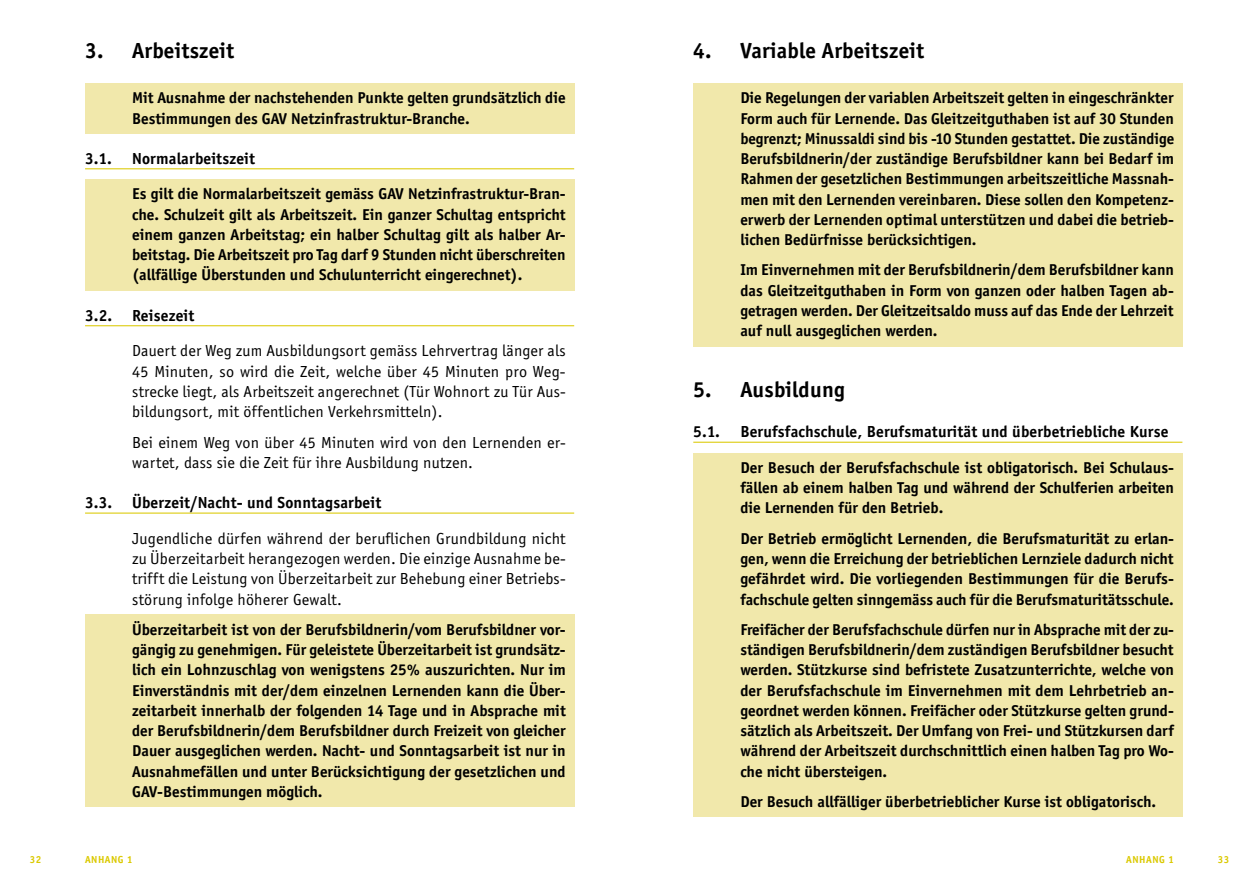
<style>
.page{position:relative;width:1259px;height:893px;background:#fff}
.page>*{position:absolute;margin:0;border:0;box-sizing:border-box;transform-origin:0 0}
.t1{font:700 22.5px "Officina Sans";letter-spacing:.01em;color:#000}
.t2{font:16.5px/20.2px "Officina Sans";letter-spacing:.01em;color:#000;text-align:justify}
.t3{font:700 16.5px "Officina Sans";letter-spacing:.01em;color:#000}
.t4{font:700 16.2px/20.2px "Officina Sans";color:#000;text-align:justify}
.t5{font:700 10.5px "Officina Sans";letter-spacing:.05em;color:#dbc900}
</style>
<div class="page">
<div style="left:693px;top:83px;width:489px;height:172px;background:#f1e8ab"></div>
<div style="left:693px;top:255px;width:489px;height:91px;background:#f1e8ab"></div>
<hr style="left:693px;top:442px;width:489px;height:1px;background:#dbc900">
<div style="left:693px;top:453px;width:489px;height:70px;background:#f1e8ab"></div>
<div style="left:693px;top:523px;width:489px;height:92px;background:#f1e8ab"></div>
<div style="left:693px;top:615px;width:489px;height:172px;background:#f1e8ab"></div>
<div style="left:693px;top:787px;width:489px;height:30px;background:#f1e8ab"></div>
<div style="left:85px;top:83px;width:489px;height:51px;background:#f1e8ab"></div>
<hr style="left:85px;top:168px;width:489px;height:1px;background:#dbc900">
<div style="left:85px;top:179px;width:489px;height:112px;background:#f1e8ab"></div>
<hr style="left:85px;top:325px;width:489px;height:1px;background:#dbc900">
<hr style="left:85px;top:513px;width:489px;height:1px;background:#dbc900">
<div style="left:85px;top:615px;width:489px;height:192px;background:#f1e8ab"></div>
<h1 class="t1" style="left:85px;top:37px;width:151px">3. Arbeitszeit</h1>
<p class="t4" style="left:132px;top:88px;width:435px">Mit Ausnahme der nachstehenden Punkte gelten grundsätzlich die<br>Bestimmungen des GAV Netzinfrastruktur-Branche.</p>
<p class="t3" style="left:85px;top:149px;width:172px">3.1. Normalarbeitszeit</p>
<p class="t4" style="left:132px;top:184px;width:435px">Es gilt die Normalarbeitszeit gemäss GAV Netzinfrastruktur-Bran&shy;che. Schulzeit gilt als Arbeitszeit. Ein ganzer Schultag entspricht einem ganzen Arbeitstag; ein halber Schultag gilt als halber Ar&shy;beitstag. Die Arbeitszeit pro Tag darf 9 Stunden nicht überschreiten (allfällige Überstunden und Schulunterricht eingerechnet).</p>
<p class="t3" style="left:85px;top:306px;width:111px">3.2. Reisezeit</p>
<p class="t2" style="left:132px;top:341px;width:435px">Dauert der Weg zum Ausbildungsort gemäss Lehrvertrag länger als 45 Minuten, so wird die Zeit, welche über 45 Minuten pro Weg&shy;strecke liegt, als Arbeitszeit angerechnet (Tür Wohnort zu Tür Aus&shy;bildungsort, mit öffentlichen Verkehrsmitteln).</p>
<p class="t2" style="left:132px;top:432px;width:435px">Bei einem Weg von über 45 Minuten wird von den Lernenden er&shy;wartet, dass sie die Zeit für ihre Ausbildung nutzen.</p>
<p class="t3" style="left:85px;top:493px;width:298px">3.3. Überzeit/Nacht- und Sonntagsarbeit</p>
<p class="t2" style="left:132px;top:528px;width:435px">Jugendliche dürfen während der beruflichen Grundbildung nicht zu Überzeitarbeit herangezogen werden. Die einzige Ausnahme be&shy;trifft die Leistung von Überzeitarbeit zur Behebung einer Betriebs&shy;störung infolge höherer Gewalt.</p>
<p class="t4" style="left:132px;top:619px;width:435px">Überzeitarbeit ist von der Berufsbildnerin/vom Berufsbildner vor&shy;gängig zu genehmigen. Für geleistete Überzeitarbeit ist grundsätz&shy;lich ein Lohnzuschlag von wenigstens 25% auszurichten. Nur im Einverständnis mit der/dem einzelnen Lernenden kann die Über&shy;zeitarbeit innerhalb der folgenden 14 Tage und in Absprache mit der Berufsbildnerin/dem Berufsbildner durch Freizeit von gleicher Dauer ausgeglichen werden. Nacht- und Sonntagsarbeit ist nur in Ausnahmefällen und unter Berücksichtigung der gesetzlichen und GAV-Bestimmungen möglich.</p>
<h1 class="t1" style="left:693px;top:37px;width:232px">4. Variable Arbeitszeit</h1>
<p class="t4" style="left:740px;top:88px;width:435px">Die Regelungen der variablen Arbeitszeit gelten in eingeschränkter Form auch für Lernende. Das Gleitzeitguthaben ist auf 30 Stunden begrenzt; Minussaldi sind bis -10 Stunden gestattet. Die zuständige Berufsbildnerin/der zuständige Berufsbildner kann bei Bedarf im Rahmen der gesetzlichen Bestimmungen arbeitszeitliche Massnah&shy;men mit den Lernenden vereinbaren. Diese sollen den Kompetenz&shy;erwerb der Lernenden optimal unterstützen und dabei die betrieb&shy;lichen Bedürfnisse berücksichtigen.</p>
<p class="t4" style="left:740px;top:260px;width:435px">Im Einvernehmen mit der Berufsbildnerin/dem Berufsbildner kann das Gleitzeitguthaben in Form von ganzen oder halben Tagen ab&shy;getragen werden. Der Gleitzeitsaldo muss auf das Ende der Lehrzeit auf null ausgeglichen werden.</p>
<h1 class="t1" style="left:693px;top:376px;width:153px">5. Ausbildung</h1>
<p class="t3" style="left:693px;top:422px;width:476px">5.1. Berufsfachschule, Berufsmaturität und überbetriebliche Kurse</p>
<p class="t4" style="left:740px;top:457px;width:435px">Der Besuch der Berufsfachschule ist obligatorisch. Bei Schulaus&shy;fällen ab einem halben Tag und während der Schulferien arbeiten die Lernenden für den Betrieb.</p>
<p class="t4" style="left:740px;top:528px;width:435px">Der Betrieb ermöglicht Lernenden, die Berufsmaturität zu erlan&shy;gen, wenn die Erreichung der betrieblichen Lernziele dadurch nicht gefährdet wird. Die vorliegenden Bestimmungen für die Berufs&shy;fachschule gelten sinngemäss auch für die Berufsmaturitätsschule.</p>
<p class="t4" style="left:740px;top:619px;width:435px">Freifächer der Berufsfachschule dürfen nur in Absprache mit der zu&shy;ständigen Berufsbildnerin/dem zuständigen Berufsbildner besucht werden. Stützkurse sind befristete Zusatzunterrichte, welche von der Berufsfachschule im Einvernehmen mit dem Lehrbetrieb an&shy;geordnet werden können. Freifächer oder Stützkurse gelten grund&shy;sätzlich als Arbeitszeit. Der Umfang von Frei- und Stützkursen darf während der Arbeitszeit durchschnittlich einen halben Tag pro Wo&shy;che nicht übersteigen.</p>
<p class="t4" style="left:740px;top:791px;width:417px">Der Besuch allfälliger überbetrieblicher Kurse ist obligatorisch.</p>
<p class="t5" style="left:30px;top:853px;width:13px">32</p>
<p class="t5" style="left:85px;top:853px;width:49px">ANHANG 1</p>
<p class="t5" style="left:1126px;top:853px;width:49px">ANHANG 1</p>
<p class="t5" style="left:1217px;top:853px;width:13px">33</p>
</div>
